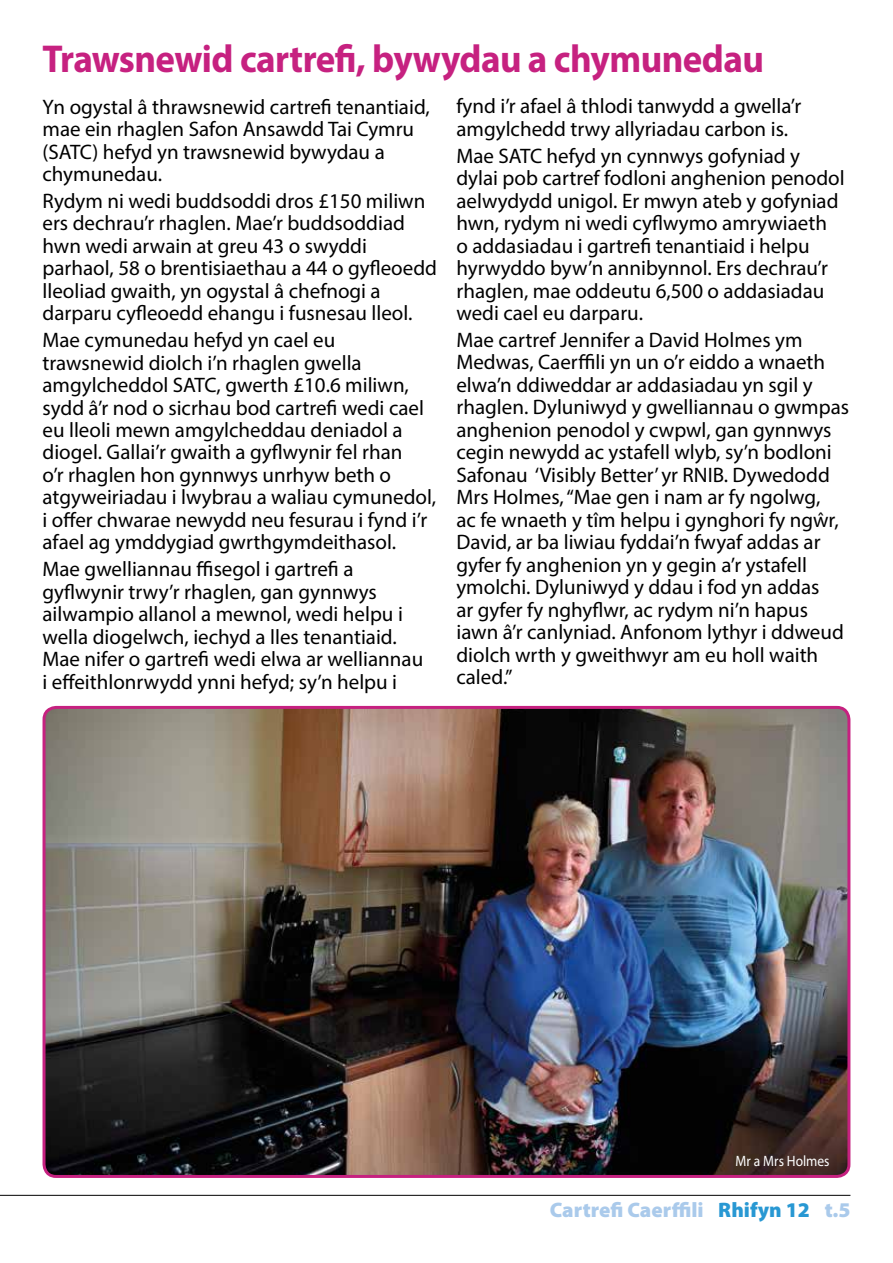
<style>
.page{position:relative;width:893px;height:1263px;background:#fff}
.page>*{position:absolute;margin:0;border:0;box-sizing:border-box;transform-origin:0 0}
.t1{font:700 39px "Myriad Pro";letter-spacing:-.015em;color:#c62180;scale:.95 1}
.t2{font:21px/22.5px "Myriad Pro";color:#000}
.t3{font:900 21px "Myriad Pro";color:#aacaeb}
.t4{font:15px "Myriad Pro";color:#fff;scale:.9 1}
.s1{color:#2898d3}
</style>
<div class="page">
<hr style="left:0;top:1195px;width:850px;height:1px;background:#000">
<img style="left:44px;top:707px;width:805px;height:469px">
<div style="left:43px;top:706px;width:807px;height:472px;border:3px solid #c62180;border-radius:12px"></div>
<h1 class="t1" style="left:43px;top:33px;width:761px">Trawsnewid cartrefi, bywydau a chymunedau</h1>
<p class="t2" style="left:43px;top:95px;width:389px">Yn ogystal â thrawsnewid cartrefi tenantiaid, mae ein rhaglen Safon Ansawdd Tai Cymru (SATC) hefyd yn trawsnewid bywydau a chymunedau.</p>
<p class="t2" style="left:43px;top:189px;width:396px">Rydym ni wedi buddsoddi dros £150 miliwn ers dechrau’r rhaglen. Mae’r buddsoddiad hwn wedi arwain at greu 43 o swyddi parhaol, 58 o brentisiaethau a 44 o gyfleoedd lleoliad gwaith, yn ogystal â chefnogi a darparu cyfleoedd ehangu i fusnesau lleol.</p>
<p class="t2" style="left:43px;top:328px;width:395px">Mae cymunedau hefyd yn cael eu trawsnewid diolch i’n rhaglen gwella amgylcheddol SATC, gwerth £10.6 miliwn, sydd â’r nod o sicrhau bod cartrefi wedi cael eu lleoli mewn amgylcheddau deniadol a diogel. Gallai’r gwaith a gyflwynir fel rhan<br>o’r rhaglen hon gynnwys unrhyw beth o atgyweiriadau i lwybrau a waliau cymunedol, i offer chwarae newydd neu fesurau i fynd i’r afael ag ymddygiad gwrthgymdeithasol.</p>
<p class="t2" style="left:43px;top:558px;width:382px">Mae gwelliannau ffisegol i gartrefi a gyflwynir trwy’r rhaglen, gan gynnwys ailwampio allanol a mewnol, wedi helpu i wella diogelwch, iechyd a lles tenantiaid.<br>Mae nifer o gartrefi wedi elwa ar welliannau i effeithlonrwydd ynni hefyd; sy’n helpu i</p>
<p class="t2" style="left:456px;top:95px;width:346px">fynd i’r afael â thlodi tanwydd a gwella’r amgylchedd trwy allyriadau carbon is.</p>
<p class="t2" style="left:456px;top:144px;width:390px">Mae SATC hefyd yn cynnwys gofyniad y dylai pob cartref fodloni anghenion penodol aelwydydd unigol. Er mwyn ateb y gofyniad hwn, rydym ni wedi cyflwymo amrywiaeth<br>o addasiadau i gartrefi tenantiaid i helpu hyrwyddo byw’n annibynnol. Ers dechrau’r rhaglen, mae oddeutu 6,500 o addasiadau wedi cael eu darparu.</p>
<p class="t2" style="left:456px;top:328px;width:394px">Mae cartref Jennifer a David Holmes ym Medwas, Caerffili yn un o’r eiddo a wnaeth elwa’n ddiweddar ar addasiadau yn sgil y rhaglen. Dyluniwyd y gwelliannau o gwmpas anghenion penodol y cwpwl, gan gynnwys cegin newydd ac ystafell wlyb, sy’n bodloni Safonau ‘Visibly Better’ yr RNIB. Dywedodd Mrs Holmes, “Mae gen i nam ar fy ngolwg,<br>ac fe wnaeth y tîm helpu i gynghori fy ngŵr, David, ar ba liwiau fyddai’n fwyaf addas ar gyfer fy anghenion yn y gegin a’r ystafell ymolchi. Dyluniwyd y ddau i fod yn addas<br>ar gyfer fy nghyflwr, ac rydym ni’n hapus iawn â’r canlyniad. Anfonom lythyr i ddweud diolch wrth y gweithwyr am eu holl waith caled.”</p>
<p class="t4" style="left:736px;top:1151px;width:106px">Mr a Mrs Holmes</p>
<p class="t3" style="left:550px;top:1196px;width:302px">Cartrefi Caerffili <span class="s1">Rhifyn 12</span> t.5</p>
</div>
